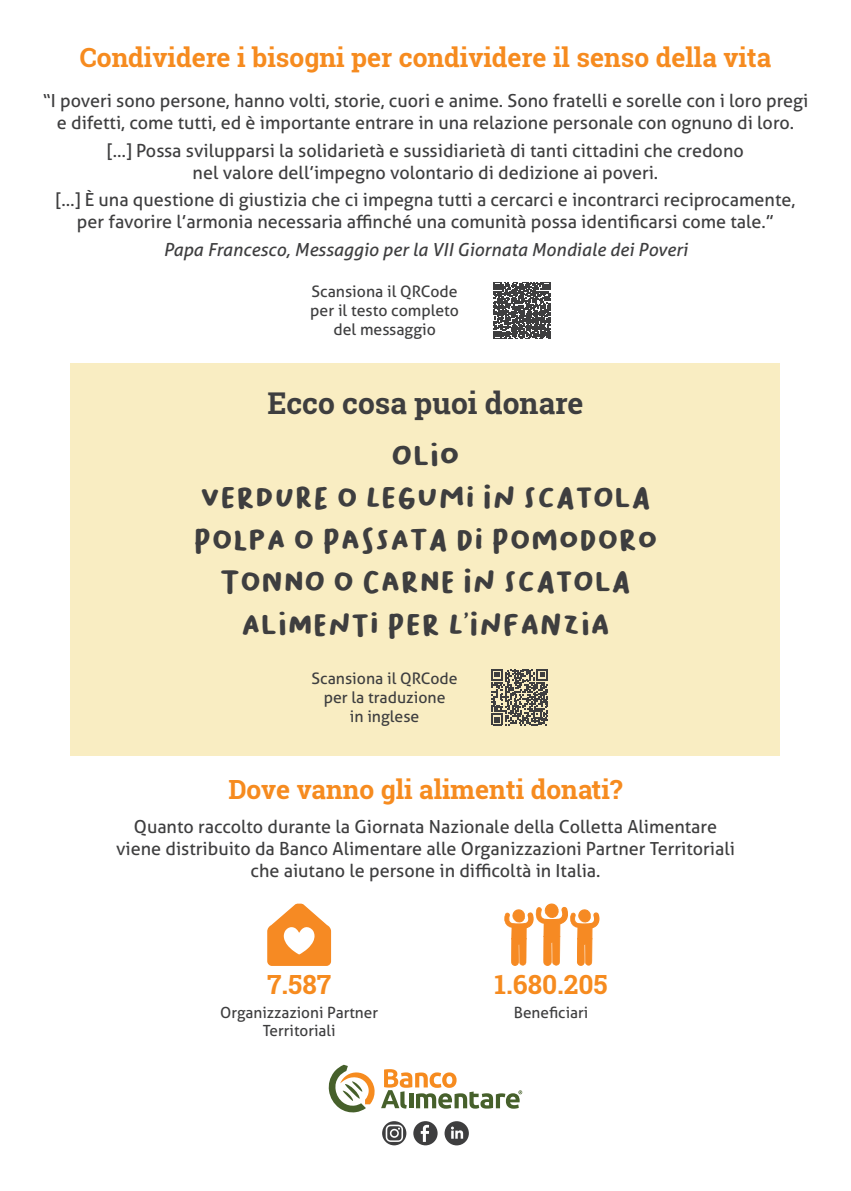
<style>
.page{position:relative;width:851px;height:1191px;background:#fff}
.page>*{position:absolute;margin:0;border:0;box-sizing:border-box;transform-origin:0 0}
.t1{font:30px/42.2px "Bakso Sapi";color:#3e3e3f;text-align:center}
.t2{font:700 30px "Roboto Slab";color:#3e3e3f}
.t3{font:700 26.4px "Roboto Slab";color:#f68b1f}
.t4{font:18px/21.6px "Aller";color:#3e3e3f;text-align:center}
.t5{font:italic 18px "Aller";color:#3e3e3f}
.t6{font:15.8px/19px "Aller";color:#3e3e3f;text-align:center}
.t7{font:15.4px/18.4px "Aller";color:#3e3e3f;text-align:center}
.s1{font-family:"Adorn Condensed Sans"}
</style>
<div class="page">
<div style="left:71px;top:363px;width:709px;height:392px;background:#f9edc2"></div>
<svg style="left:493px;top:282px;width:57px;height:57px"></svg>
<svg style="left:413px;top:1121px;width:24px;height:24px"></svg>
<svg style="left:382px;top:1121px;width:24px;height:24px"></svg>
<svg style="left:444px;top:1121px;width:25px;height:24px"></svg>
<svg style="left:491px;top:669px;width:57px;height:56px"></svg>
<svg style="left:504px;top:903px;width:96px;height:63px"></svg>
<svg style="left:267px;top:903px;width:65px;height:63px"></svg>
<svg style="left:328px;top:1064px;width:47px;height:49px"></svg>
<svg style="left:381px;top:1069px;width:141px;height:39px"></svg>
<h2 class="t3" style="left:80px;top:39px;width:693px">Condividere i bisogni per condividere il senso della vita</h2>
<p class="t4" style="left:43px;top:90px;width:766px">“I poveri sono persone, hanno volti, storie, cuori e anime. Sono fratelli e sorelle con i loro pregi e difetti, come tutti, ed è importante entrare in una relazione personale con ognuno di loro.</p>
<p class="t4" style="left:107px;top:140px;width:638px">[…] Possa svilupparsi la solidarietà e sussidiarietà di tanti cittadini che credono nel valore dell’impegno volontario di dedizione ai poveri.</p>
<p class="t4" style="left:56px;top:189px;width:741px">[…] È una questione di giustizia che ci impegna tutti a cercarci e incontrarci reciprocamente, per favorire l’armonia necessaria affinché una comunità possa identificarsi come tale.”</p>
<p class="t5" style="left:163px;top:238px;width:525px">Papa Francesco, Messaggio per la VII Giornata Mondiale dei Poveri</p>
<p class="t6" style="left:310px;top:282px;width:150px">Scansiona il QRCode per il testo completo del messaggio</p>
<h1 class="t2" style="left:267px;top:382px;width:317px">Ecco cosa puoi donare</h1>
<h1 class="t1" style="left:193px;top:434px;width:466px">OLIO<br>VERDURE o LEGUMI IN SCATOLA<br>POLPA o PASSATA DI POMODORO<br>TONNO o CARNE IN SCATOLA<br>ALIMENTI PER L<span class="s1">’</span>INFANZIA</h1>
<p class="t6" style="left:311px;top:668px;width:148px">Scansiona il QRCode per la traduzione<br>in inglese</p>
<h2 class="t3" style="left:228px;top:771px;width:395px">Dove vanno gli alimenti donati?</h2>
<p class="t4" style="left:116px;top:816px;width:620px">Quanto raccolto durante la Giornata Nazionale della Colletta Alimentare viene distribuito da Banco Alimentare alle Organizzazioni Partner Territoriali che aiutano le persone in difficoltà in Italia.</p>
<h2 class="t3" style="left:267px;top:966px;width:65px">7.587</h2>
<p class="t7" style="left:220px;top:1003px;width:159px">Organizzazioni Partner<br>Territoriali</p>
<h2 class="t3" style="left:494px;top:966px;width:115px">1.680.205</h2>
<p class="t7" style="left:514px;top:1003px;width:76px">Beneficiari</p>
</div>
